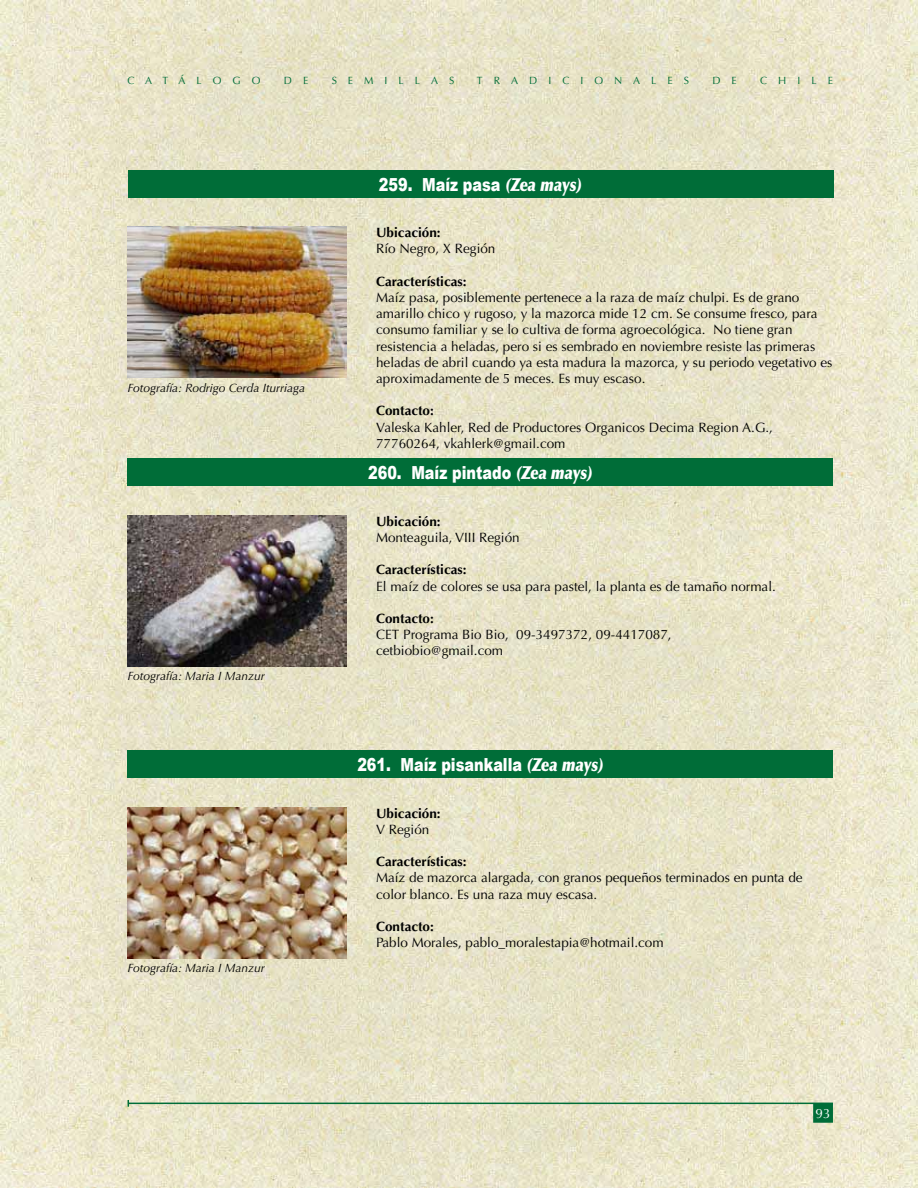
<style>
.page{position:relative;width:918px;height:1188px;background:#fff}
.page>*{position:absolute;margin:0;border:0;box-sizing:border-box;transform-origin:0 0}
.t1{font:900 18px "Arial";color:#fff;scale:.8 1}
.t2{font:13.5px/16.2px "Optima LT Std";color:#000}
.t3{font:700 13.5px "Optima LT Std";color:#000}
.t4{font:13.5px "Optima LT Std";color:#fff}
.t5{font:italic 12px "Optima LT Std";color:#000}
.t6{font:10.5px "Optima LT Std";letter-spacing:1.05em;color:#006d38}
.s1{font-family:"Optima LT Std X Black";font-weight:400;font-style:italic}
</style>
<div class="page">
<img style="left:0;top:0;width:918px;height:1188px">
<hr style="left:128px;top:1103px;width:705px;height:1px;background:#006d38">
<div style="left:813px;top:1103px;width:20px;height:20px;background:#006d38;border:2px solid #006d38"></div>
<div style="left:128px;top:750px;width:705px;height:28px;background:#006d38"></div>
<div style="left:128px;top:458px;width:705px;height:28px;background:#006d38"></div>
<img style="left:128px;top:227px;width:219px;height:150px">
<div style="left:128px;top:170px;width:705px;height:28px;background:#006d38"></div>
<img style="left:128px;top:516px;width:218px;height:151px">
<img style="left:128px;top:808px;width:218px;height:150px">
<p class="t6" style="left:128px;top:74px;width:134px">CATÁLOGO</p>
<p class="t6" style="left:284px;top:74px;width:26px">D E</p>
<p class="t6" style="left:332px;top:74px;width:124px">SEMILLAS</p>
<p class="t6" style="left:477px;top:74px;width:214px">TRADICIONALES</p>
<p class="t6" style="left:712px;top:74px;width:26px">D E</p>
<p class="t6" style="left:760px;top:74px;width:74px">CHILE</p>
<p class="t5" style="left:128px;top:381px;width:179px">Fotografía: Rodrigo Cerda Iturriaga</p>
<p class="t5" style="left:128px;top:669px;width:139px">Fotografía: Maria I Manzur</p>
<p class="t5" style="left:128px;top:961px;width:139px">Fotografía: Maria I Manzur</p>
<h1 class="t1" style="left:379px;top:172px;width:255px">259. Maíz pasa <span class="s1">(Zea mays)</span></h1>
<p class="t3" style="left:376px;top:225px;width:66px">Ubicación:</p>
<p class="t2" style="left:376px;top:241px;width:121px">Río Negro, X Región</p>
<p class="t3" style="left:376px;top:273px;width:92px">Características:</p>
<p class="t2" style="left:376px;top:290px;width:458px">Maíz pasa, posiblemente pertenece a la raza de maíz chulpi. Es de grano amarillo chico y rugoso, y la mazorca mide 12 cm. Se consume fresco, para consumo familiar y se lo cultiva de forma agroecológica. No tiene gran resistencia a heladas, pero si es sembrado en noviembre resiste las primeras heladas de abril cuando ya esta madura la mazorca, y su periodo vegetativo es aproximadamente de 5 meces. Es muy escaso.</p>
<p class="t3" style="left:376px;top:403px;width:59px">Contacto:</p>
<p class="t2" style="left:376px;top:419px;width:398px">Valeska Kahler, Red de Productores Organicos Decima Region A.G.,<br>77760264, vkahlerk@gmail.com</p>
<h1 class="t1" style="left:368px;top:459px;width:282px">260. Maíz pintado <span class="s1">(Zea mays)</span></h1>
<p class="t3" style="left:376px;top:513px;width:66px">Ubicación:</p>
<p class="t2" style="left:376px;top:529px;width:145px">Monteaguila, VIII Región</p>
<p class="t3" style="left:376px;top:562px;width:92px">Características:</p>
<p class="t2" style="left:376px;top:578px;width:401px">El maíz de colores se usa para pastel, la planta es de tamaño normal.</p>
<p class="t3" style="left:376px;top:611px;width:59px">Contacto:</p>
<p class="t2" style="left:376px;top:627px;width:297px">CET Programa Bio Bio, 09-3497372, 09-4417087, cetbiobio@gmail.com</p>
<h1 class="t1" style="left:357px;top:751px;width:309px">261. Maíz pisankalla <span class="s1">(Zea mays)</span></h1>
<p class="t3" style="left:376px;top:805px;width:66px">Ubicación:</p>
<p class="t2" style="left:376px;top:821px;width:55px">V Región</p>
<p class="t3" style="left:376px;top:854px;width:92px">Características:</p>
<p class="t2" style="left:376px;top:870px;width:428px">Maíz de mazorca alargada, con granos pequeños terminados en punta de color blanco. Es una raza muy escasa.</p>
<p class="t3" style="left:376px;top:919px;width:59px">Contacto:</p>
<p class="t2" style="left:376px;top:935px;width:289px">Pablo Morales, pablo_moralestapia@hotmail.com</p>
<p class="t4" style="left:816px;top:1105px;width:17px">93</p>
</div>
